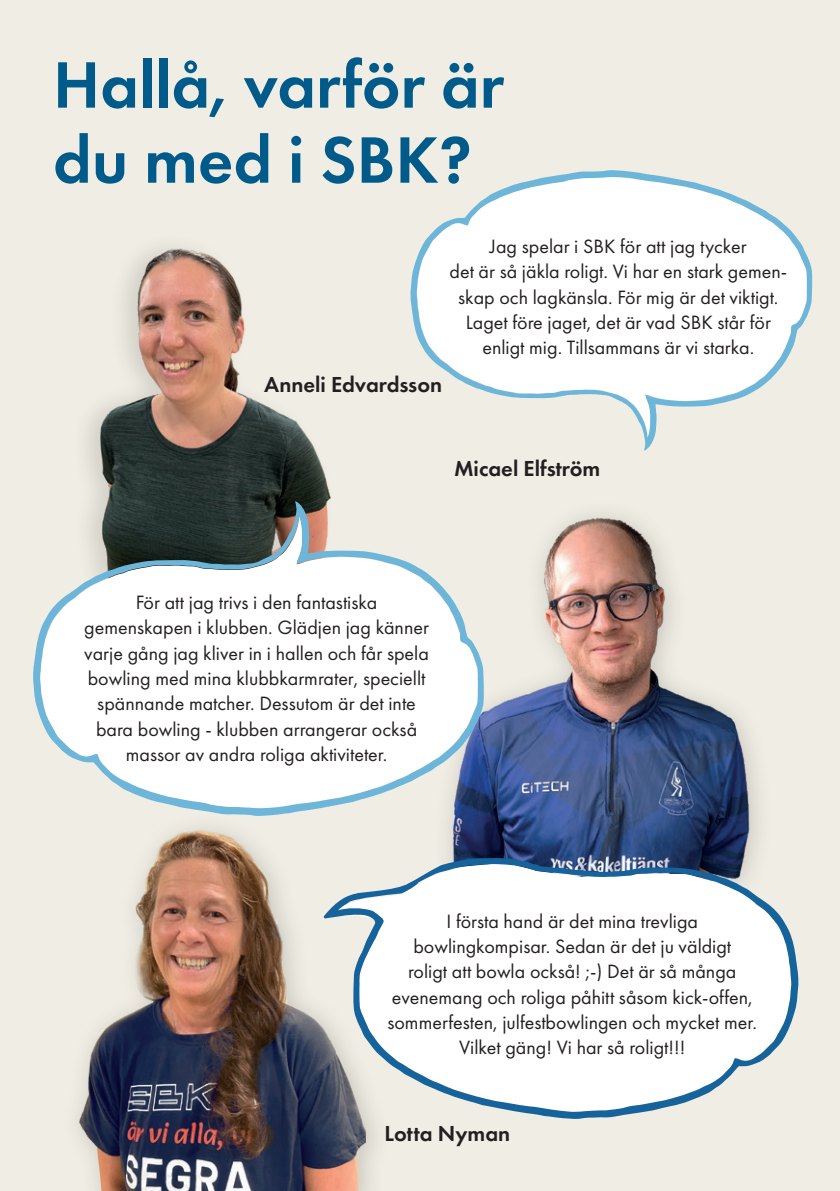
<style>
.page{position:relative;width:840px;height:1191px;background:#fff}
.page>*{position:absolute;margin:0;border:0;box-sizing:border-box;transform-origin:0 0}
.t1{font:600 68px "Futura PT";color:#005b8a}
.t2{font:600 22.6px "Futura PT";color:#231f20}
.t3{font:20px/25.4px "Futura PT";color:#231f20;text-align:center}
</style>
<div class="page">
<div style="left:0;top:0;width:839px;height:1191px;background:#f0ede4"></div>
<img style="left:449px;top:516px;width:310px;height:342px">
<img style="left:87px;top:248px;width:244px;height:253px">
<svg style="left:391px;top:858px;width:406px;height:261px;background:#eaeff2"></svg>
<svg style="left:410px;top:170px;width:401px;height:281px;fill:#fff"></svg>
<svg style="left:33px;top:501px;width:450px;height:315px;fill:#fff"></svg>
<div style="left:61px;top:811px;width:330px;height:380px;background:#231f20;opacity:.21"></div>
<img style="left:76px;top:794px;width:290px;height:397px">
<p class="t1" style="left:53px;top:42px;width:452px">Hallå, varför är</p>
<p class="t1" style="left:53px;top:117px;width:420px">du med i SBK?</p>
<p class="t2" style="left:264px;top:370px;width:179px">Anneli Edvardsson</p>
<p class="t3" style="left:489px;top:233px;width:258px">Jag spelar i SBK för att jag tycker</p>
<p class="t3" style="left:449px;top:259px;width:339px">det är så jäkla roligt. Vi har en stark gemen&shy;skap och lagkänsla. För mig är det viktigt.</p>
<p class="t3" style="left:465px;top:309px;width:307px">Laget före jaget, det är vad SBK står för enligt mig. Tillsammans är vi starka.</p>
<p class="t2" style="left:454px;top:454px;width:148px">Micael Elfström</p>
<p class="t3" style="left:136px;top:589px;width:243px">För att jag trivs i den fantastiska</p>
<p class="t3" style="left:84px;top:615px;width:346px">gemenskapen i klubben. Glädjen jag känner varje gång jag kliver in i hallen och får spela bowling med mina klubbkarmrater, speciellt spännande matcher. Dessutom är det inte bara bowling - klubben arrangerar också massor av andra roliga aktiviteter.</p>
<p class="t3" style="left:446px;top:908px;width:253px">I första hand är det mina trevliga</p>
<p class="t3" style="left:413px;top:933px;width:319px">bowlingkompisar. Sedan är det ju väldigt</p>
<p class="t3" style="left:387px;top:958px;width:371px">roligt att bowla också! ;-) Det är så många evenemang och roliga påhitt såsom kick-offen, sommerfesten, julfestbowlingen och mycket mer.<br>Vilket gäng! Vi har så roligt!!!</p>
<p class="t2" style="left:384px;top:1119px;width:127px">Lotta Nyman</p>
</div>
